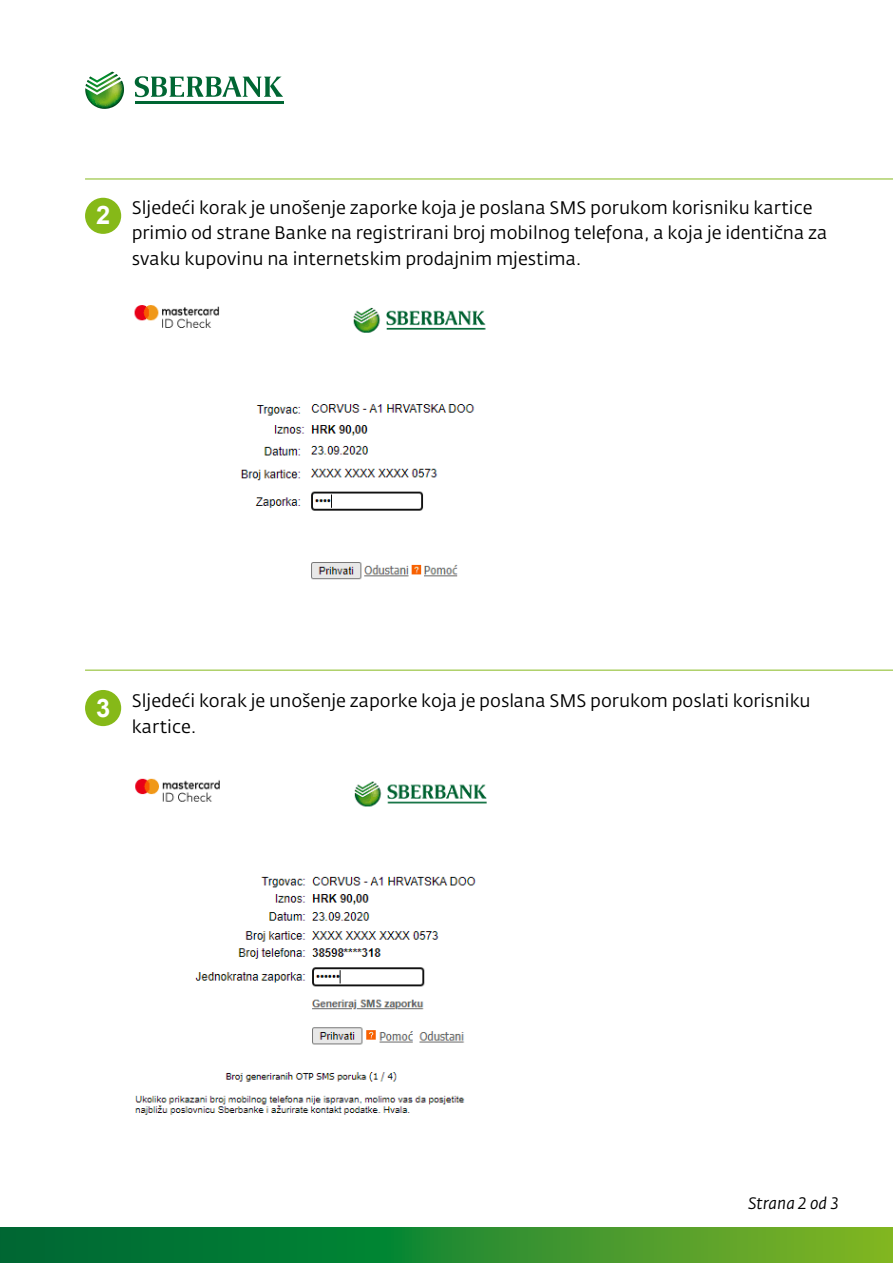
<style>
.page{position:relative;width:893px;height:1263px;background:#fff}
.page>*{position:absolute;margin:0;border:0;box-sizing:border-box;transform-origin:0 0}
.t1{font:700 25.5px "Arial";color:#fff}
.t2{font:18px/25.5px "Fedra Sans Pro";color:#000}
.t3{font:italic 16.5px "Fedra Sans Pro";color:#000}
</style>
<div class="page">
<svg style="left:0;top:1227px;width:893px;height:36px;background:#2b8c2f"></svg>
<svg style="left:85px;top:72px;width:39px;height:37px"></svg>
<svg style="left:135px;top:76px;width:148px;height:21px"></svg>
<hr style="left:135px;top:102px;width:148px;height:2px;background:#063">
<div style="left:85px;top:198px;width:36px;height:36px;background:#86b918;border-radius:50%"></div>
<div style="left:85px;top:690px;width:36px;height:36px;background:#86b918;border-radius:50%"></div>
<img style="left:134px;top:305px;width:352px;height:275px">
<img style="left:135px;top:778px;width:352px;height:337px">
<hr style="left:85px;top:179px;width:808px;height:1px;background:#86b91d">
<hr style="left:85px;top:670px;width:808px;height:1px;background:#86b91d">
<h1 class="t1" style="left:96px;top:198px;width:16px">2</h1>
<p class="t2" style="left:132px;top:195px;width:697px">Sljedeći korak je unošenje zaporke koja je poslana SMS porukom korisniku kartice primio od strane Banke na registrirani broj mobilnog telefona, a koja je identična za svaku kupovinu na internetskim prodajnim mjestima.</p>
<h1 class="t1" style="left:96px;top:691px;width:16px">3</h1>
<p class="t2" style="left:132px;top:688px;width:680px">Sljedeći korak je unošenje zaporke koja je poslana SMS porukom poslati korisniku kartice.</p>
<p class="t3" style="left:749px;top:1193px;width:91px">Strana 2 od 3</p>
</div>
